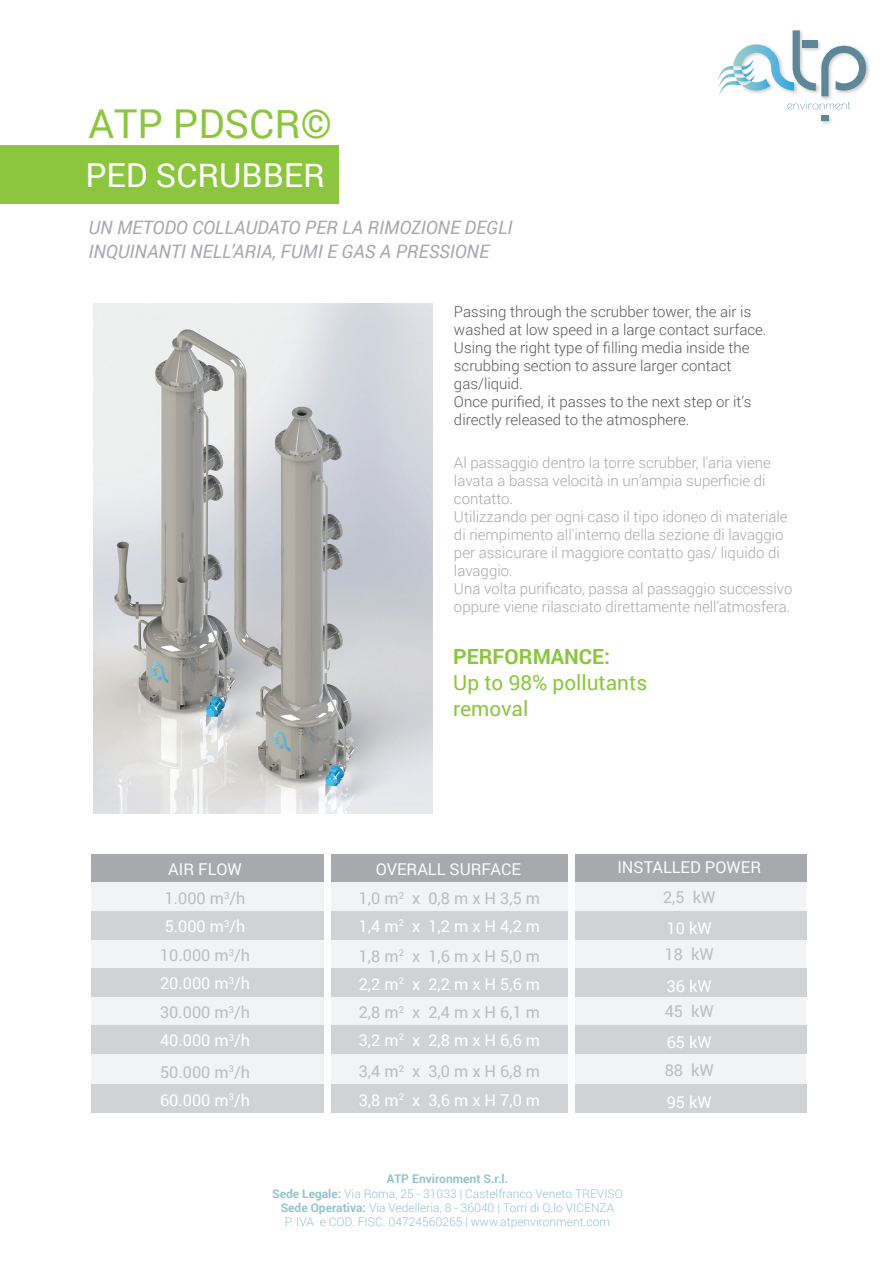
<style>
.page{position:relative;width:893px;height:1263px;background:#fff}
.page>*{position:absolute;margin:0;border:0;box-sizing:border-box;transform-origin:0 0}
.t1{font:39.75px "Roboto";color:#8bc63e}
.t2{font:33px "Roboto";color:#fff}
.t3{font:20.85px/26.1px "Roboto";color:#8bc63e}
.t4{font:700 20.85px "Roboto";color:#8bc63e}
.t5{font:italic 18.6px/23.1px "Roboto";color:#a8a9ad}
.t6{font:16.35px/27.9px "Roboto";color:#bcbdc0}
.t7{font:16.35px "Roboto";color:#fff}
.t8{font:16.35px "Roboto";color:#fafbfb}
.t9{font:300 15px/18px "Roboto";color:#a8a9ad}
.t10{font:300 15px/18px "Roboto";color:#57585a}
.t11{font:300 12px/14.4px "Roboto";color:#96c3ce;text-align:center}
.s1{color:#fff}
.s2{font-weight:700}
</style>
<div class="page">
<img style="left:93px;top:304px;width:340px;height:509px">
<img style="left:866px;top:57px;width:4px;height:25px">
<img style="left:821px;top:115px;width:11px;height:9px">
<svg style="left:821px;top:116px;width:7px;height:5px"></svg>
<svg style="left:717px;top:30px;width:149px;height:80px"></svg>
<div style="left:91px;top:881px;width:715px;height:231px;background:#f2f3f4"></div>
<div style="left:91px;top:854px;width:716px;height:27px;background:#a8a9ad"></div>
<div style="left:91px;top:911px;width:716px;height:28px;background:#d1d2d4"></div>
<div style="left:91px;top:969px;width:716px;height:28px;background:#d1d2d4"></div>
<div style="left:91px;top:1026px;width:716px;height:28px;background:#d1d2d4"></div>
<div style="left:91px;top:1084px;width:716px;height:28px;background:#d1d2d4"></div>
<div style="left:325px;top:846px;width:6px;height:292px;background:#fff"></div>
<div style="left:568px;top:821px;width:6px;height:292px;background:#fff"></div>
<div style="left:0;top:145px;width:338px;height:58px;background:#8bc63e"></div>
<h1 class="t1" style="left:88px;top:96px;width:245px">ATP PDSCR©</h1>
<h2 class="t2" style="left:86px;top:152px;width:241px">PED SCRUBBER</h2>
<p class="t5" style="left:88px;top:215px;width:425px">UN METODO COLLAUDATO PER LA RIMOZIONE DEGLI<br>INQUINANTI NELL’ARIA, FUMI E GAS A PRESSIONE</p>
<p class="t10" style="left:454px;top:302px;width:314px">Passing through the scrubber tower, the air is washed at low speed in a large contact surface.<br>Using the right type of filling media inside the scrubbing section to assure larger contact gas/liquid.<br>Once purified, it passes to the next step or it’s directly released to the atmosphere.</p>
<p class="t9" style="left:454px;top:453px;width:340px">Al passaggio dentro la torre scrubber, l'aria viene lavata a bassa velocità in un'ampia superficie di contatto.<br>Utilizzando per ogni caso il tipo idoneo di materiale di riempimento all'interno della sezione di lavaggio per assicurare il maggiore contatto gas/ liquido di lavaggio.<br>Una volta purificato, passa al passaggio successivo oppure viene rilasciato direttamente nell'atmosfera.</p>
<h3 class="t4" style="left:453px;top:642px;width:158px">PERFORMANCE:</h3>
<h3 class="t3" style="left:453px;top:669px;width:195px">Up to 98% pollutants removal</h3>
<p class="t8" style="left:168px;top:857px;width:75px">AIR FLOW</p>
<p class="t8" style="left:376px;top:857px;width:147px">OVERALL SURFACE</p>
<p class="t8" style="left:617px;top:856px;width:145px">INSTALLED POWER</p>
<p class="t6" style="left:165px;top:883px;width:82px">1.000 m<sup>3</sup>/h</p>
<p class="t6" style="left:359px;top:883px;width:183px">1,0 m<sup>2</sup> x 0,8 m x H 3,5 m<br><span class="s1">1,4 m</span><sup>2</sup> <span class="s1">x 1,2 m x H 4,2 m</span></p>
<p class="t6" style="left:359px;top:941px;width:183px;text-align:justify">1,8 m<sup>2</sup> x 1,6 m x H 5,0 m <span class="s1">2,2 m</span><sup>2</sup> <span class="s1">x 2,2 m x H 5,6 m </span>2,8 m<sup>2</sup> x 2,4 m x H 6,1 m <span class="s1">3,2 m</span><sup>2</sup> <span class="s1">x 2,8 m x H 6,6 m</span></p>
<p class="t6" style="left:359px;top:1057px;width:183px">3,4 m<sup>2</sup> x 3,0 m x H 6,8 m<br><span class="s1">3,8 m</span><sup>2</sup> <span class="s1">x 3,6 m x H 7,0 m</span></p>
<p class="t6" style="left:663px;top:882px;width:54px">2,5 kW</p>
<p class="t7" style="left:165px;top:915px;width:82px">5.000 m<sup>3</sup>/h</p>
<p class="t7" style="left:667px;top:917px;width:47px">10 kW</p>
<p class="t6" style="left:160px;top:941px;width:91px">10.000 m<sup>3</sup>/h</p>
<p class="t6" style="left:665px;top:940px;width:51px">18 kW</p>
<p class="t7" style="left:160px;top:972px;width:91px">20.000 m<sup>3</sup>/h</p>
<p class="t7" style="left:667px;top:974px;width:47px">36 kW</p>
<p class="t6" style="left:160px;top:997px;width:91px">30.000 m<sup>3</sup>/h</p>
<p class="t6" style="left:665px;top:996px;width:51px">45 kW</p>
<p class="t7" style="left:160px;top:1029px;width:91px">40.000 m<sup>3</sup>/h</p>
<p class="t7" style="left:667px;top:1031px;width:47px">65 kW</p>
<p class="t6" style="left:160px;top:1057px;width:91px">50.000 m<sup>3</sup>/h</p>
<p class="t6" style="left:665px;top:1056px;width:51px">88 kW</p>
<p class="t7" style="left:160px;top:1088px;width:91px">60.000 m<sup>3</sup>/h</p>
<p class="t7" style="left:667px;top:1090px;width:47px">95 kW</p>
<p class="t11" style="left:272px;top:1171px;width:352px"><span class="s2">ATP Environment S.r.l.<br>Sede Legale:</span> Via Roma, 25 - 31033 | Castelfranco Veneto TREVISO <span class="s2">Sede Operativa:</span> Via Vedelleria, 8 - 36040 | Torri di Q.lo VICENZA<br>P. IVA e COD. FISC. 04724560265 | www.atpenvironment.com</p>
</div>
